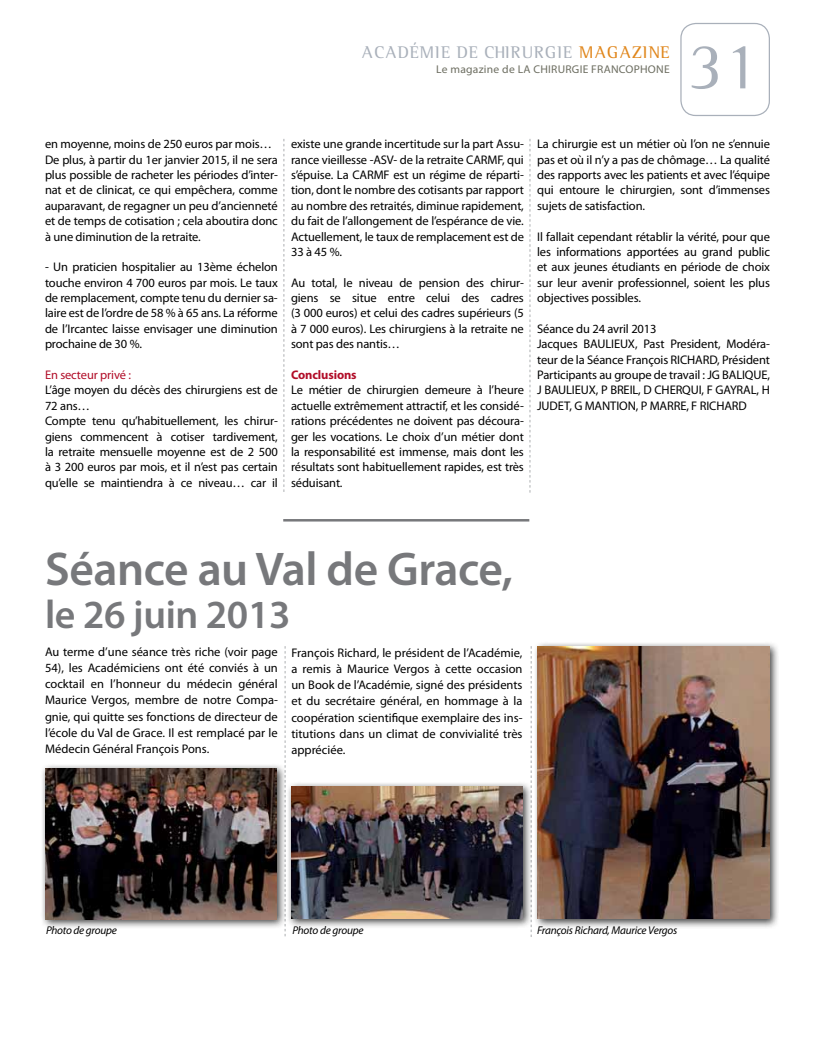
<style>
.page{position:relative;width:815px;height:1053px;background:#fff}
.page>*{position:absolute;margin:0;border:0;box-sizing:border-box;transform-origin:0 0}
.t1{font:67.5px "Leftist Mono Serif";color:#a9b0ba}
.t2{font:600 47.5px "Myriad Pro";letter-spacing:-.01em;color:#77787b}
.t3{font:600 40px "Myriad Pro";letter-spacing:-.01em;color:#77787b}
.t4{font:17.5px "Leftist Mono Serif";letter-spacing:.02em;color:#a9b0ba}
.t5{font:12.5px/15.4px "Myriad Pro";letter-spacing:-.01em;color:#000;text-align:justify}
.t6{font:12.5px "Myriad Pro";letter-spacing:-.01em;color:#b10d28}
.t7{font:700 12.5px "Myriad Pro";letter-spacing:-.01em;color:#b10d28}
.t8{font:italic 11.25px "Myriad Pro";letter-spacing:-.02em;color:#000}
.t9{font:11.25px "Myriad Pro";letter-spacing:.02em;color:#6d6e61}
.s1{color:#e0861b}
</style>
<div class="page">
<div style="left:680px;top:23px;width:90px;height:93px;border:1px solid #a9b0ba;border-radius:15px"></div>
<svg style="left:283px;top:139px;width:1px;height:353px"></svg>
<svg style="left:284px;top:646px;width:2px;height:290px"></svg>
<svg style="left:529px;top:139px;width:2px;height:353px"></svg>
<svg style="left:531px;top:646px;width:1px;height:290px"></svg>
<div style="left:533px;top:641px;width:246px;height:287px;background:#000;opacity:.75"></div>
<img style="left:538px;top:646px;width:231px;height:272px">
<div style="left:40px;top:763px;width:247px;height:166px;background:#000;opacity:.75"></div>
<img style="left:45px;top:768px;width:231px;height:151px">
<div style="left:286px;top:781px;width:247px;height:147px;background:#000;opacity:.75"></div>
<img style="left:291px;top:786px;width:232px;height:132px">
<hr style="left:283px;top:519px;width:246px;height:2px;background:#77787b">
<h3 class="t4" style="left:361px;top:42px;width:310px">ACADÉMIE DE CHIRURGIE <span class="s1">MAGAZINE</span></h3>
<p class="t9" style="left:436px;top:62px;width:235px">Le magazine de LA CHIRURGIE FRANCOPHONE</p>
<h1 class="t1" style="left:688px;top:27px;width:72px">31</h1>
<p class="t5" style="left:45px;top:136px;width:234px;text-align:left">en moyenne, moins de 250 euros par mois… De plus, à partir du 1er janvier 2015, il ne sera plus possible de racheter les périodes d’inter&shy;nat et de clinicat, ce qui empêchera, comme auparavant, de regagner un peu d’ancienneté et de temps de cotisation ; cela aboutira donc à une diminution de la retraite.</p>
<p class="t5" style="left:45px;top:259px;width:234px">- Un praticien hospitalier au 13ème échelon touche environ 4 700 euros par mois. Le taux de remplacement, compte tenu du dernier sa&shy;laire est de l’ordre de 58 % à 65 ans. La réforme de l’Ircantec laisse envisager une diminution prochaine de 30 %.</p>
<p class="t6" style="left:45px;top:367px;width:88px">En secteur privé :</p>
<p class="t5" style="left:45px;top:382px;width:234px;text-align:left">L’âge moyen du décès des chirurgiens est de 72 ans…<br>Compte tenu qu’habituellement, les chirur&shy;giens commencent à cotiser tardivement, la retraite mensuelle moyenne est de 2 500 à 3 200 euros par mois, et il n’est pas certain qu’elle se maintiendra à ce niveau… car il</p>
<p class="t5" style="left:291px;top:136px;width:234px">existe une grande incertitude sur la part Assu&shy;rance vieillesse -ASV- de la retraite CARMF, qui s’épuise. La CARMF est un régime de réparti&shy;tion, dont le nombre des cotisants par rapport au nombre des retraités, diminue rapidement, du fait de l’allongement de l’espérance de vie.<br>Actuellement, le taux de remplacement est de 33 à 45 %.</p>
<p class="t5" style="left:291px;top:274px;width:234px">Au total, le niveau de pension des chirur&shy;giens se situe entre celui des cadres (3 000 euros) et celui des cadres supérieurs (5 à 7 000 euros). Les chirurgiens à la retraite ne sont pas des nantis…</p>
<p class="t7" style="left:291px;top:366px;width:67px">Conclusions</p>
<p class="t5" style="left:291px;top:382px;width:234px">Le métier de chirurgien demeure à l’heure actuelle extrêmement attractif, et les considé&shy;rations précédentes ne doivent pas découra&shy;ger les vocations. Le choix d’un métier dont la responsabilité est immense, mais dont les résultats sont habituellement rapides, est très séduisant.</p>
<p class="t5" style="left:537px;top:136px;width:234px">La chirurgie est un métier où l’on ne s’ennuie pas et où il n’y a pas de chômage… La qualité des rapports avec les patients et avec l’équipe qui entoure le chirurgien, sont d’immenses sujets de satisfaction.</p>
<p class="t5" style="left:537px;top:228px;width:234px">Il fallait cependant rétablir la vérité, pour que les informations apportées au grand public et aux jeunes étudiants en période de choix sur leur avenir professionnel, soient les plus objectives possibles.</p>
<p class="t5" style="left:537px;top:321px;width:234px;text-align:left">Séance du 24 avril 2013<br>Jacques BAULIEUX, Past President, Modéra&shy;teur de la Séance François RICHARD, Président Participants au groupe de travail : JG BALIQUE, J BAULIEUX, P BREIL, D CHERQUI, F GAYRAL, H JUDET, G MANTION, P MARRE, F RICHARD</p>
<h2 class="t2" style="left:45px;top:539px;width:470px">Séance au Val de Grace,</h2>
<h3 class="t3" style="left:45px;top:588px;width:247px">le 26 juin 2013</h3>
<p class="t5" style="left:45px;top:643px;width:234px;line-height:16.2px">Au terme d’une séance très riche (voir page 54), les Académiciens ont été conviés à un cocktail en l’honneur du médecin général Maurice Vergos, membre de notre Compa&shy;gnie, qui quitte ses fonctions de directeur de l’école du Val de Grace. Il est remplacé par le Médecin Général François Pons.</p>
<p class="t5" style="left:291px;top:644px;width:233px;line-height:16.2px">François Richard, le président de l’Académie, a remis à Maurice Vergos à cette occasion un Book de l’Académie, signé des présidents et du secrétaire général, en hommage à la coopération scientifique exemplaire des ins&shy;titutions dans un climat de convivialité très appréciée.</p>
<p class="t8" style="left:46px;top:923px;width:73px">Photo de groupe</p>
<p class="t8" style="left:292px;top:923px;width:73px">Photo de groupe</p>
<p class="t8" style="left:537px;top:923px;width:142px">François Richard, Maurice Vergos</p>
</div>
